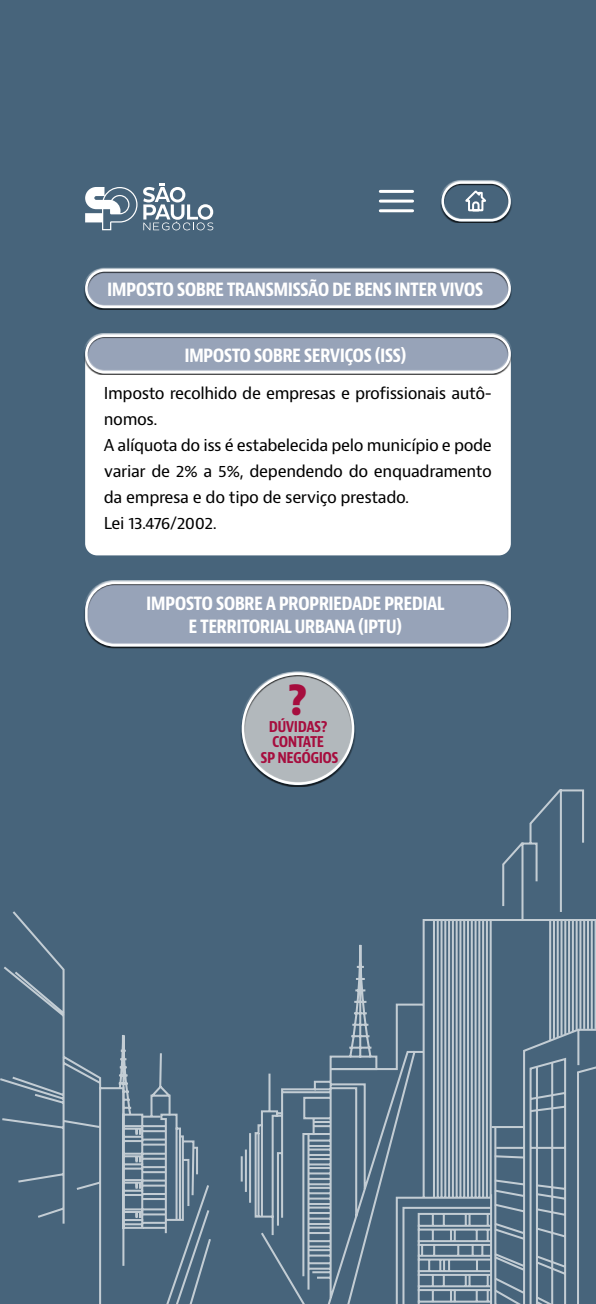
<style>
.page{position:relative;width:596px;height:1304px;background:#fff}
.page>*{position:absolute;margin:0;border:0;box-sizing:border-box;transform-origin:0 0}
.t1{font:700 condensed 44.4px "Bernina Sans";color:#a60d3e}
.t2{font:700 condensed 19.4px/23.3px "Bernina Sans";letter-spacing:-.035em;color:#fff;text-align:center}
.t3{font:16px/26px "Bernino Sans";letter-spacing:-.025em;color:#000}
.t4{font:700 condensed 15.9px/15.2px "Bernina Sans";letter-spacing:-.035em;color:#a60d3e;text-align:center}
</style>
<div class="page">
<div style="left:0;top:0;width:595px;height:1304px;background:#47647b"></div>
<div style="left:84px;top:580px;width:428px;height:65px;background:#fff;opacity:.75"></div>
<div style="left:84px;top:583px;width:428px;height:65px;background:#000;opacity:.75"></div>
<div style="left:85px;top:582px;width:425px;height:65px;border:2px solid #fff;border-radius:28px"></div>
<svg style="left:0;top:789px;width:595px;height:515px"></svg>
<svg style="left:143px;top:183px;width:70px;height:47px"></svg>
<svg style="left:85px;top:187px;width:52px;height:43px"></svg>
<div style="left:240px;top:671px;width:115px;height:113px;background:#fff;opacity:.75"></div>
<div style="left:240px;top:674px;width:115px;height:113px;background:#000;opacity:.75"></div>
<div style="left:241px;top:673px;width:113px;height:112px;border:3px solid #fff;border-radius:50%"></div>
<div style="left:85px;top:347px;width:425px;height:208px;background:#fff;border-radius:12px"></div>
<div style="left:84px;top:267px;width:428px;height:40px;background:#fff;opacity:.75"></div>
<div style="left:84px;top:270px;width:428px;height:40px;background:#000;opacity:.75"></div>
<div style="left:85px;top:269px;width:425px;height:39px;border:2px solid #fff;border-radius:18px"></div>
<div style="left:84px;top:333px;width:428px;height:39px;background:#fff;opacity:.75"></div>
<div style="left:84px;top:336px;width:428px;height:39px;background:#000;opacity:.75"></div>
<div style="left:85px;top:335px;width:425px;height:39px;border:2px solid #fff;border-radius:18px"></div>
<div style="left:439px;top:180px;width:73px;height:40px;background:#fff;opacity:.75"></div>
<div style="left:439px;top:183px;width:73px;height:40px;background:#000;opacity:.75"></div>
<div style="left:441px;top:181px;width:69px;height:40px;border:2px solid #fff;border-radius:19px"></div>
<svg style="left:463px;top:189px;width:24px;height:23px"></svg>
<hr style="left:380px;top:190px;width:32px;height:3px;background:#fff">
<hr style="left:380px;top:200px;width:32px;height:3px;background:#fff">
<hr style="left:380px;top:209px;width:32px;height:3px;background:#fff">
<p class="t2" style="left:107px;top:278px;width:377px">IMPOSTO SOBRE TRANSMISSÃO DE BENS INTER VIVOS</p>
<p class="t2" style="left:184px;top:343px;width:223px">IMPOSTO SOBRE SERVIÇOS (ISS)</p>
<p class="t3" style="left:104px;top:381px;width:389px">Imposto recolhido de empresas e profissionais autô&shy;nomos.<br>A alíquota do iss é estabelecida pelo município e pode variar de 2% a 5%, dependendo do enquadramento da empresa e do tipo de serviço prestado.<br>Lei 13.476/2002.</p>
<p class="t2" style="left:146px;top:592px;width:299px">IMPOSTO SOBRE A PROPRIEDADE PREDIAL<br>E TERRITORIAL URBANA (IPTU)</p>
<h1 class="t1" style="left:287px;top:671px;width:21px">?</h1>
<p class="t4" style="left:260px;top:719px;width:79px">DÚVIDAS?<br>CONTATE<br>SP NEGÓGIOS</p>
</div>
